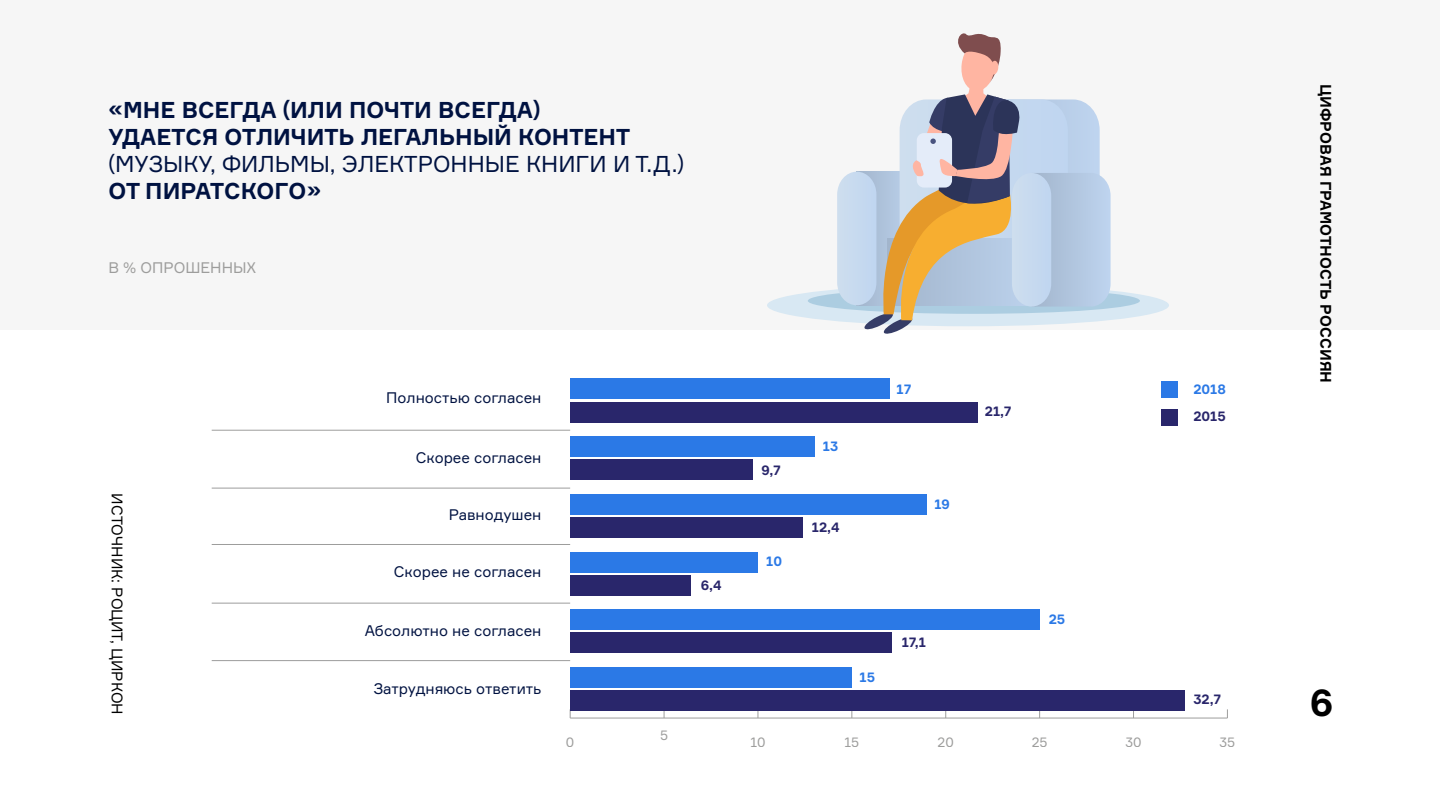
<style>
.page{position:relative;width:1440px;height:810px;background:#fff}
.page>*{position:absolute;margin:0;border:0;box-sizing:border-box;transform-origin:0 0}
.t1{font:700 37.5px "Formular";color:#000}
.t2{font:700 22.5px/27px "Formular";color:#001241}
.t3{font:22.5px "Formular";color:#001241}
.t4{font:15px "Formular";color:#001241}
.t5{font:700 15px "Formular";color:#000}
.t6{font:15px "Formular";color:#000}
.t7{font:15px "Formular";color:#9d9d9c}
.t8{font:700 13.5px "Formular";color:#29266b}
.t9{font:700 13.5px "Formular";color:#2b79e6}
.t10{font:13.5px "Formular";color:#9d9d9c}
</style>
<div class="page">
<div style="left:0;top:0;width:1440px;height:330px;background:#f6f6f6"></div>
<hr style="left:570px;top:718px;width:657px;height:1px;background:#9d9d9c">
<div style="left:570px;top:402px;width:408px;height:20px;background:#29266b"></div>
<div style="left:570px;top:459px;width:182px;height:21px;background:#29266b"></div>
<div style="left:570px;top:517px;width:233px;height:21px;background:#29266b"></div>
<div style="left:570px;top:575px;width:120px;height:21px;background:#29266b"></div>
<div style="left:570px;top:633px;width:321px;height:20px;background:#29266b"></div>
<div style="left:570px;top:690px;width:614px;height:21px;background:#29266b"></div>
<div style="left:570px;top:379px;width:319px;height:20px;background:#2b79e6"></div>
<div style="left:570px;top:436px;width:244px;height:21px;background:#2b79e6"></div>
<div style="left:570px;top:494px;width:357px;height:21px;background:#2b79e6"></div>
<div style="left:570px;top:552px;width:188px;height:21px;background:#2b79e6"></div>
<div style="left:570px;top:609px;width:470px;height:21px;background:#2b79e6"></div>
<div style="left:570px;top:667px;width:282px;height:21px;background:#2b79e6"></div>
<hr style="left:212px;top:660px;width:358px;height:1px;background:#9d9d9c">
<hr style="left:212px;top:603px;width:358px;height:1px;background:#9d9d9c">
<hr style="left:212px;top:544px;width:358px;height:1px;background:#9d9d9c">
<hr style="left:212px;top:488px;width:358px;height:1px;background:#9d9d9c">
<hr style="left:212px;top:430px;width:358px;height:1px;background:#9d9d9c">
<div style="left:1162px;top:381px;width:16px;height:16px;background:#2b79e6"></div>
<div style="left:1162px;top:409px;width:16px;height:16px;background:#29266b"></div>
<div style="left:767px;top:284px;width:402px;height:42px;background:#d8e8f3;border-radius:50%"></div>
<div style="left:808px;top:288px;width:332px;height:26px;background:#accde1;border-radius:50%"></div>
<svg style="left:837px;top:33px;width:274px;height:301px"></svg>
<h2 class="t2" style="left:108px;top:96px;width:523px">«МНЕ ВСЕГДА (ИЛИ ПОЧТИ ВСЕГДА)<br>УДАЕТСЯ ОТЛИЧИТЬ ЛЕГАЛЬНЫЙ КОНТЕНТ</h2>
<h2 class="t3" style="left:108px;top:150px;width:577px">(МУЗЫКУ, ФИЛЬМЫ, ЭЛЕКТРОННЫЕ КНИГИ И Т.Д.)</h2>
<h2 class="t2" style="left:108px;top:177px;width:214px">ОТ ПИРАТСКОГО»</h2>
<p class="t7" style="left:108px;top:259px;width:149px">В % ОПРОШЕННЫХ</p>
<p class="t6" style="left:126px;top:493px;width:223px;rotate:90deg">ИСТОЧНИК: РОЦИТ, ЦИРКОН</p>
<p class="t4" style="left:386px;top:388px;width:157px">Полностью согласен</p>
<p class="t4" style="left:416px;top:448px;width:127px">Скорее согласен</p>
<p class="t4" style="left:449px;top:505px;width:94px">Равнодушен</p>
<p class="t4" style="left:394px;top:563px;width:149px">Скорее не согласен</p>
<p class="t4" style="left:365px;top:622px;width:178px">Абсолютно не согласен</p>
<p class="t4" style="left:373px;top:680px;width:170px">Затрудняюсь ответить</p>
<p class="t10" style="left:566px;top:733px;width:10px">0</p>
<p class="t10" style="left:660px;top:727px;width:10px">5</p>
<p class="t8" style="left:701px;top:577px;width:22px">6,4</p>
<p class="t8" style="left:761px;top:462px;width:21px">9,7</p>
<p class="t9" style="left:766px;top:553px;width:17px">10</p>
<p class="t9" style="left:823px;top:438px;width:17px">13</p>
<p class="t8" style="left:812px;top:518px;width:29px">12,4</p>
<p class="t9" style="left:897px;top:380px;width:16px">17</p>
<p class="t9" style="left:934px;top:496px;width:17px">19</p>
<p class="t9" style="left:860px;top:669px;width:17px">15</p>
<p class="t8" style="left:902px;top:634px;width:26px">17,1</p>
<p class="t8" style="left:985px;top:403px;width:28px">21,7</p>
<p class="t9" style="left:1049px;top:611px;width:18px">25</p>
<p class="t9" style="left:1193px;top:380px;width:34px">2018</p>
<p class="t8" style="left:1193px;top:408px;width:34px">2015</p>
<p class="t8" style="left:1193px;top:691px;width:29px">32,7</p>
<p class="t10" style="left:750px;top:733px;width:17px">10</p>
<p class="t10" style="left:844px;top:733px;width:16px">15</p>
<p class="t10" style="left:938px;top:733px;width:18px">20</p>
<p class="t10" style="left:1032px;top:733px;width:17px">25</p>
<p class="t10" style="left:1125px;top:733px;width:18px">30</p>
<p class="t10" style="left:1220px;top:733px;width:17px">35</p>
<p class="t5" style="left:1335px;top:84px;width:301px;rotate:90deg">ЦИФРОВАЯ ГРАМОТНОСТЬ РОССИЯН</p>
<h1 class="t1" style="left:1310px;top:680px;width:25px">6</h1>
</div>
